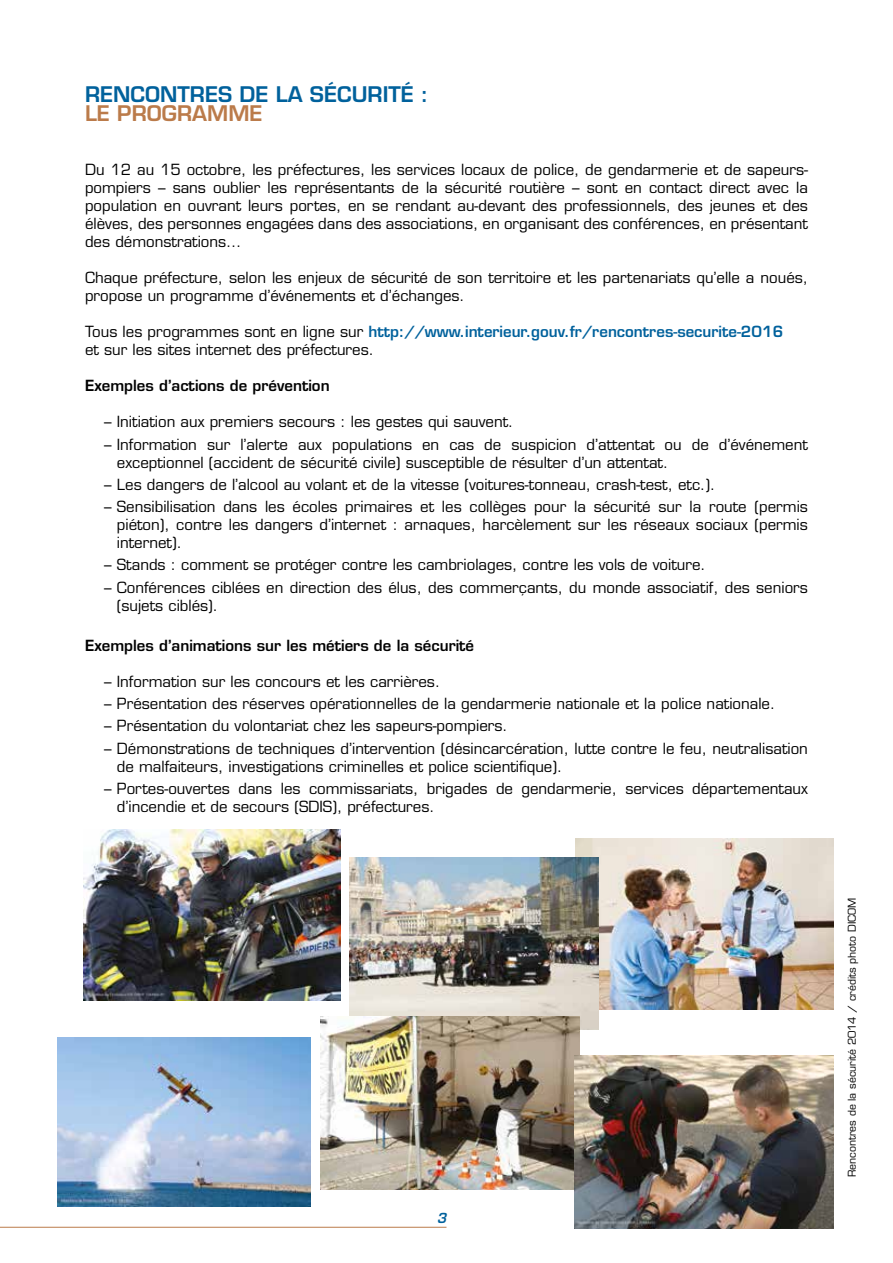
<style>
.page{position:relative;width:893px;height:1263px;background:#fff}
.page>*{position:absolute;margin:0;border:0;box-sizing:border-box;transform-origin:0 0}
.t1{font:600 21px "Eurostile";color:#00619c}
.t2{font:600 21px "Eurostile";color:#bb7b4a}
.t3{font:15px/18px "Eurostile";color:#000}
.t4{font:600 15px "Eurostile";color:#000}
.t5{font:italic 600 13.5px "Eurostile";color:#00619c}
.t6{font:10.5px "Eurostile";color:#000}
.s1{font-weight:600;color:#00619c}
</style>
<div class="page">
<img style="left:576px;top:838px;width:258px;height:171px">
<img style="left:349px;top:858px;width:249px;height:171px">
<img style="left:320px;top:1017px;width:260px;height:172px">
<img style="left:574px;top:1055px;width:260px;height:173px">
<img style="left:57px;top:1038px;width:254px;height:168px">
<img style="left:83px;top:829px;width:258px;height:172px">
<hr style="left:0;top:1227px;width:446px;height:1px;background:#bb7b4a">
<h1 class="t1" style="left:85px;top:81px;width:345px">RENCONTRES DE LA SÉCURITÉ :</h1>
<h1 class="t2" style="left:85px;top:100px;width:179px">LE PROGRAMME</h1>
<p class="t3" style="left:85px;top:161px;width:724px;text-align:justify">Du 12 au 15 octobre, les préfectures, les services locaux de police, de gendarmerie et de sapeurs&shy;pompiers – sans oublier les représentants de la sécurité routière – sont en contact direct avec la population en ouvrant leurs portes, en se rendant au-devant des professionnels, des jeunes et des élèves, des personnes engagées dans des associations, en organisant des conférences, en présentant des démonstrations…</p>
<p class="t3" style="left:85px;top:269px;width:724px">Chaque préfecture, selon les enjeux de sécurité de son territoire et les partenariats qu’elle a noués, propose un programme d’événements et d’échanges.</p>
<p class="t3" style="left:85px;top:323px;width:700px">Tous les programmes sont en ligne sur <span class="s1">http://www.interieur.gouv.fr/rencontres-securite-2016 </span>et sur les sites internet des préfectures.</p>
<p class="t4" style="left:85px;top:376px;width:246px">Exemples d’actions de prévention</p>
<p class="t3" style="left:104px;top:413px;width:411px">– Initiation aux premiers secours : les gestes qui sauvent.</p>
<p class="t3" style="left:117px;top:435px;width:692px;text-indent:-13px">– Information sur l’alerte aux populations en cas de suspicion d’attentat ou de d’événement exceptionnel (accident de sécurité civile) susceptible de résulter d’un attentat.</p>
<p class="t3" style="left:104px;top:475px;width:613px">– Les dangers de l’alcool au volant et de la vitesse (voitures-tonneau, crash-test, etc.).</p>
<p class="t3" style="left:117px;top:498px;width:693px;text-align:justify;text-indent:-13px">– Sensibilisation dans les écoles primaires et les collèges pour la sécurité sur la route (permis piéton), contre les dangers d’internet : arnaques, harcèlement sur les réseaux sociaux (permis internet).</p>
<p class="t3" style="left:104px;top:556px;width:603px">– Stands : comment se protéger contre les cambriolages, contre les vols de voiture.</p>
<p class="t3" style="left:117px;top:578px;width:692px;text-indent:-13px">– Conférences ciblées en direction des élus, des commerçants, du monde associatif, des seniors (sujets ciblés).</p>
<p class="t4" style="left:85px;top:636px;width:391px">Exemples d’animations sur les métiers de la sécurité</p>
<p class="t3" style="left:104px;top:672px;width:337px">– Information sur les concours et les carrières.</p>
<p class="t3" style="left:104px;top:695px;width:673px">– Présentation des réserves opérationnelles de la gendarmerie nationale et la police nationale.</p>
<p class="t3" style="left:104px;top:717px;width:405px">– Présentation du volontariat chez les sapeurs-pompiers.</p>
<p class="t3" style="left:117px;top:739px;width:693px;text-indent:-13px">– Démonstrations de techniques d’intervention (désincarcération, lutte contre le feu, neutralisation de malfaiteurs, investigations criminelles et police scientifique).</p>
<p class="t3" style="left:117px;top:779px;width:693px;text-indent:-13px">– Portes-ouvertes dans les commissariats, brigades de gendarmerie, services départementaux d’incendie et de secours (SDIS), préfectures.</p>
<p class="t5" style="left:437px;top:1209px;width:11px">3</p>
<p class="t6" style="left:846px;top:1177px;width:281px;rotate:-90deg">Rencontres de la sécurité 2014 / crédits photo DICOM</p>
</div>
